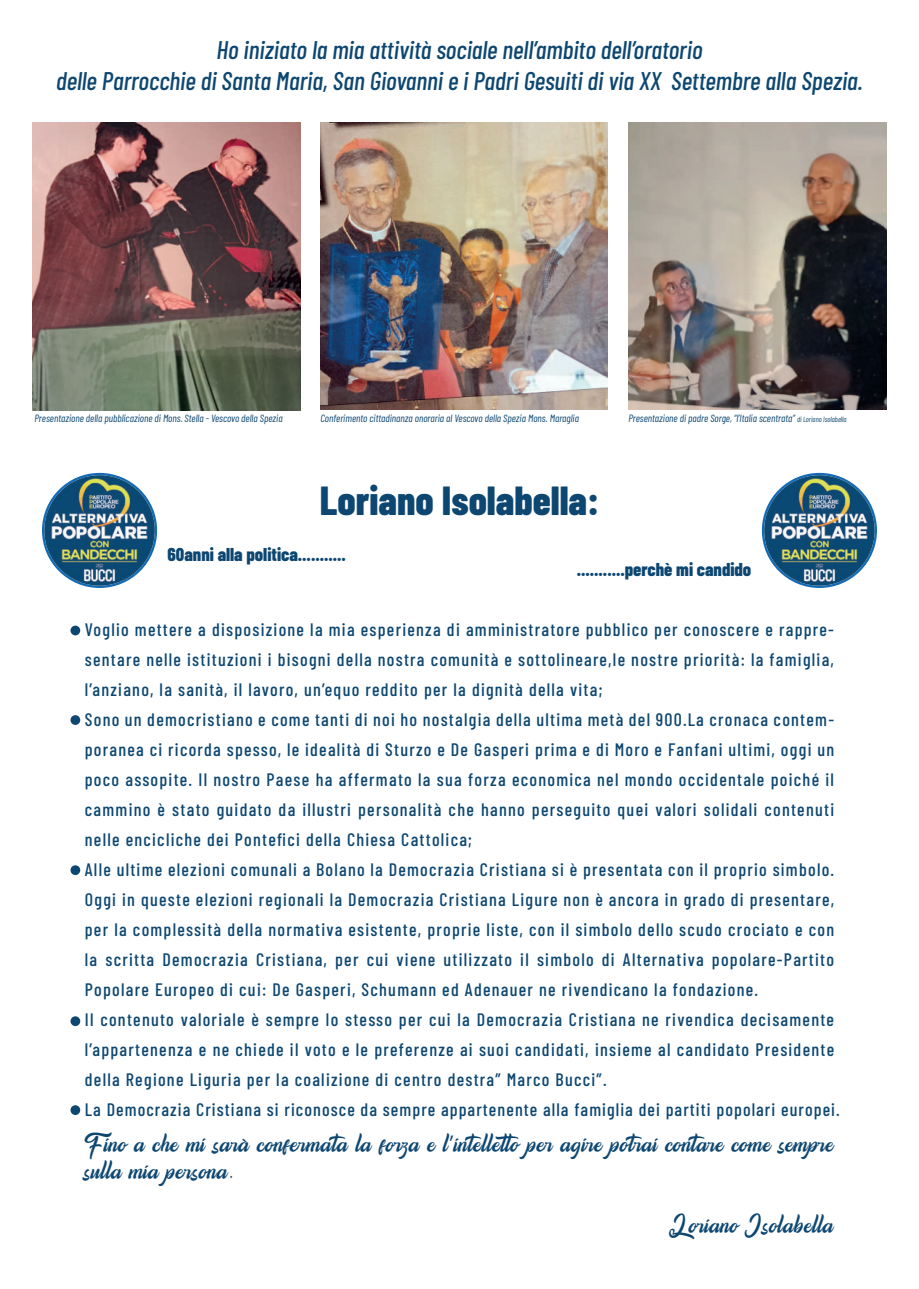
<style>
.page{position:relative;width:919px;height:1289px;background:#fff}
.page>*{position:absolute;margin:0;border:0;box-sizing:border-box;transform-origin:0 0}
.t1{font:800 40.5px "Barlow Condensed";color:#0d4771}
.t2{font:italic 500 25.5px/30.6px "Barlow Condensed";color:#0d4771;text-align:center}
.t3{font:22.5px/27px "Amigos";letter-spacing:.03em;color:#0d4771}
.t4{font:800 18.6px "Barlow Condensed";color:#0d4771}
.t5{font:500 18px/30px "Barlow Condensed";letter-spacing:.07em;color:#0d4771}
.t6{font:italic 10.5px "Barlow Condensed";color:#0d4771}
.s1{font-size:7.5px}
.s2{font-family:"Myriad Pro"}
</style>
<div class="page">
<svg style="left:42px;top:473px;width:115px;height:115px"></svg>
<svg style="left:44px;top:475px;width:111px;height:110px"></svg>
<img style="left:47px;top:477px;width:105px;height:106px;border-radius:53px">
<svg style="left:761px;top:473px;width:115px;height:115px"></svg>
<div style="left:764px;top:475px;width:110px;height:110px;background:#0c4973;border-radius:50%"></div>
<img style="left:766px;top:477px;width:106px;height:106px;border-radius:53px">
<div style="left:70px;top:625px;width:10px;height:10px;background:#0d4771;border-radius:50%"></div>
<div style="left:70px;top:1016px;width:10px;height:10px;background:#0d4771;border-radius:50%"></div>
<div style="left:70px;top:1105px;width:10px;height:9px;background:#0d4771;border-radius:50%"></div>
<div style="left:70px;top:715px;width:10px;height:10px;background:#0d4771;border-radius:50%"></div>
<div style="left:70px;top:865px;width:10px;height:10px;background:#0d4771;border-radius:50%"></div>
<img style="left:320px;top:122px;width:287px;height:287px">
<img style="left:628px;top:122px;width:258px;height:287px">
<img style="left:33px;top:122px;width:268px;height:288px">
<h2 class="t2" style="left:56px;top:33px;width:808px">Ho iniziato la mia attività sociale nell’ambito dell’oratorio<br>delle Parrocchie di Santa Maria, San Giovanni e i Padri Gesuiti di via XX Settembre alla Spezia.</h2>
<p class="t6" style="left:34px;top:411px;width:250px">Presentazione della pubblicazione di Mons. Stella - Vescovo della Spezia</p>
<p class="t6" style="left:320px;top:411px;width:260px">Conferimento cittadinanza onoraria al Vescovo della Spezia Mons. Maraglia</p>
<p class="t6" style="left:628px;top:411px;width:220px">Presentazione di padre Sorge, “l’Italia scentrata” <span class="s1">di Loriano Isolabella</span></p>
<h1 class="t1" style="left:320px;top:472px;width:281px">Loriano Isolabella:</h1>
<p class="t4" style="left:168px;top:541px;width:180px">60anni alla politica...........</p>
<p class="t4" style="left:576px;top:556px;width:176px">...........perchè mi candido</p>
<p class="t5" style="left:85px;top:612px;width:756px">Voglio mettere a disposizione la mia esperienza di amministratore pubblico per conoscere e rappre&shy;sentare nelle istituzioni i bisogni della nostra comunità e sottolineare,le nostre priorità: la famiglia, l’anziano, la sanità, il lavoro, un’equo reddito per la dignità della vita;<br>Sono un democristiano e come tanti di noi ho nostalgia della ultima metà del 900.La cronaca contem&shy;poranea ci ricorda spesso, le idealità di Sturzo e De Gasperi prima e di Moro e Fanfani ultimi, oggi un poco assopite. Il nostro Paese ha affermato la sua forza economica nel mondo occidentale poiché il cammino è stato guidato da illustri personalità che hanno perseguito quei valori solidali contenuti nelle encicliche dei Pontefici della Chiesa Cattolica;<br>Alle ultime elezioni comunali a Bolano la Democrazia Cristiana si è presentata con il proprio simbolo.<br>Oggi in queste elezioni regionali la Democrazia Cristiana Ligure non è ancora in grado di presentare, per la complessità della normativa esistente, proprie liste, con il simbolo dello scudo crociato e con la scritta Democrazia Cristiana, per cui viene utilizzato il simbolo di Alternativa popolare-Partito Popolare Europeo di cui: De Gasperi, Schumann ed Adenauer ne rivendicano la fondazione.<br>Il contenuto valoriale è sempre lo stesso per cui la Democrazia Cristiana ne rivendica decisamente l’appartenenza e ne chiede il voto e le preferenze ai suoi candidati, insieme al candidato Presidente della Regione Liguria per la coalizione di centro destra” Marco Bucci”.<br>La Democrazia Cristiana si riconosce da sempre appartenente alla famiglia dei partiti popolari europei.</p>
<p class="t3" style="left:85px;top:1129px;width:750px">Fino a che mi sarà confermata la forza e l<span class="s2">’</span>intelletto per agire potrai contare come sempre sulla mia persona,</p>
<p class="t3" style="left:670px;top:1210px;width:165px">Loriano Isolabella</p>
</div>
